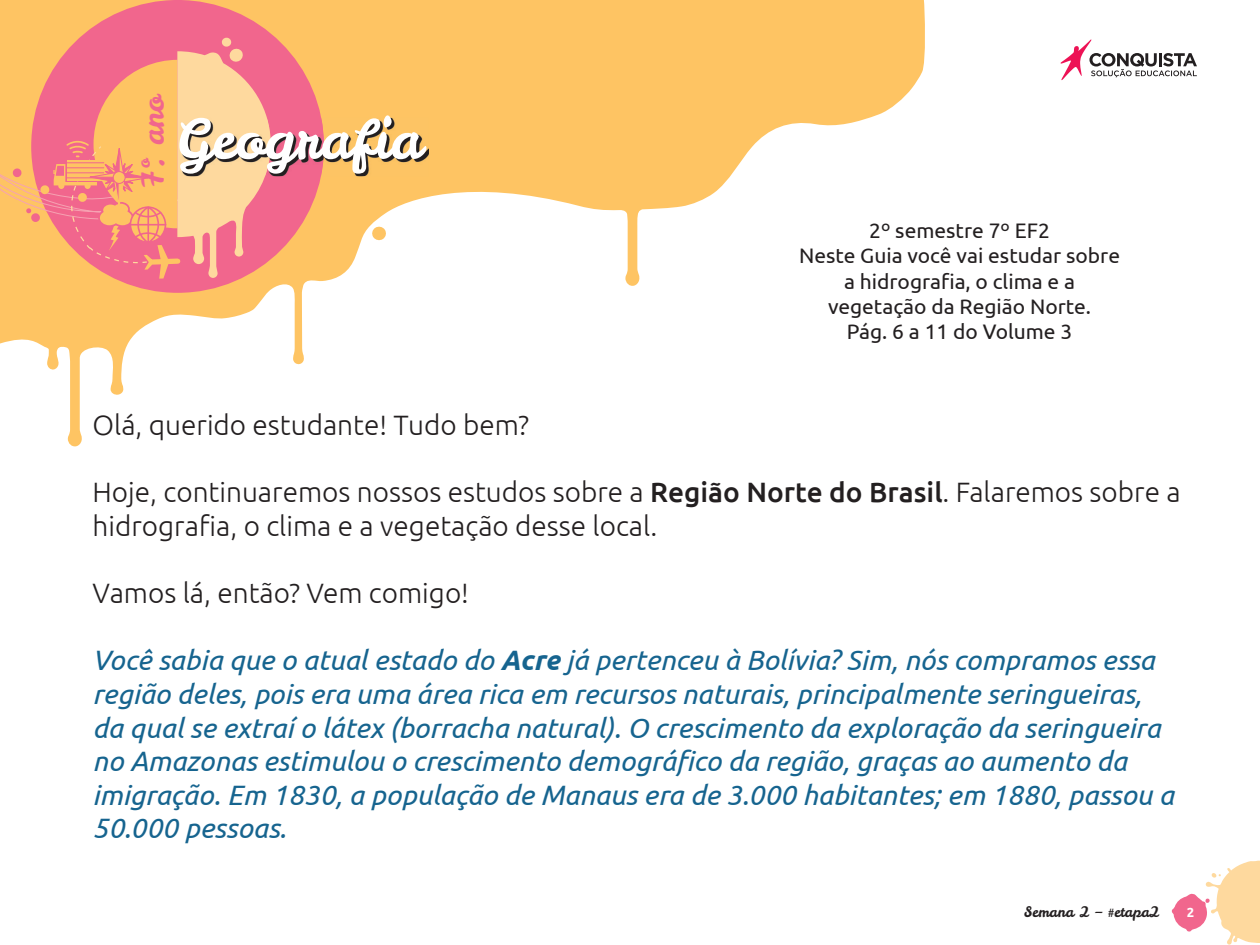
<style>
.page{position:relative;width:1260px;height:945px;background:#fff}
.page>*{position:absolute;margin:0;border:0;box-sizing:border-box;transform-origin:0 0}
.t1{font:54.25px "Leckerli One";color:#fff}
.t2{font:29.4px "Leckerli One";color:#f1668d}
.t3{font:italic 28px/33.6px "Ubuntu";color:#16648f}
.t4{font:300 28px/33.6px "Ubuntu";color:#231f20}
.t5{font:21px/25.2px "Ubuntu";color:#231f20;text-align:center}
.t6{font:14.35px "Leckerli One";color:#231f20}
.t7{font:700 13.12px "Ubuntu";color:#fff}
.s1{font-weight:500}
.s2{font-weight:700}
</style>
<div class="page">
<svg style="left:0;top:0;width:925px;height:447px"></svg>
<div style="left:31px;top:0;width:293px;height:293px;background:#f1668d;border-radius:50%"></div>
<svg style="left:1172px;top:861px;width:88px;height:84px"></svg>
<svg style="left:1061px;top:39px;width:136px;height:41px"></svg>
<svg style="left:0;top:37px;width:271px;height:242px"></svg>
<div style="left:113px;top:172px;width:12px;height:11px;background:#fec463;border-radius:50%"></div>
<div style="left:113px;top:171px;width:12px;height:13px;border:1px solid #f1668d;border-radius:50%"></div>
<img style="left:324px;top:118px;width:105px;height:58px">
<img style="left:271px;top:118px;width:53px;height:58px">
<img style="left:182px;top:118px;width:89px;height:58px">
<p class="t2" style="left:133px;top:188px;width:95px;rotate:-90deg">7º. ano</p>
<h1 class="t1" style="left:176px;top:103px;width:248px">Geografia</h1>
<p class="t5" style="left:799px;top:218px;width:323px">2º semestre 7º EF2<br>Neste Guia você vai estudar sobre a hidrografia, o clima e a vegetação da Região Norte.<br>Pág. 6 a 11 do Volume 3</p>
<p class="t4" style="left:93px;top:408px;width:438px">Olá, querido estudante! Tudo bem?</p>
<p class="t4" style="left:93px;top:475px;width:1090px">Hoje, continuaremos nossos estudos sobre a <span class="s1">Região Norte do Brasil</span>. Falaremos sobre a hidrografia, o clima e a vegetação desse local.</p>
<p class="t4" style="left:93px;top:576px;width:378px">Vamos lá, então? Vem comigo!</p>
<p class="t3" style="left:93px;top:643px;width:1083px">Você sabia que o atual estado do <span class="s2">Acre</span> já pertenceu à Bolívia? Sim, nós compramos essa região deles, pois era uma área rica em recursos naturais, principalmente seringueiras, da qual se extraí o látex (borracha natural). O crescimento da exploração da seringueira no Amazonas estimulou o crescimento demográfico da região, graças ao aumento da imigração. Em 1830, a população de Manaus era de 3.000 habitantes; em 1880, passou a 50.000 pessoas.</p>
<p class="t6" style="left:1024px;top:903px;width:137px">Semana 2 – #etapa2</p>
<p class="t7" style="left:1187px;top:905px;width:9px">2</p>
</div>
